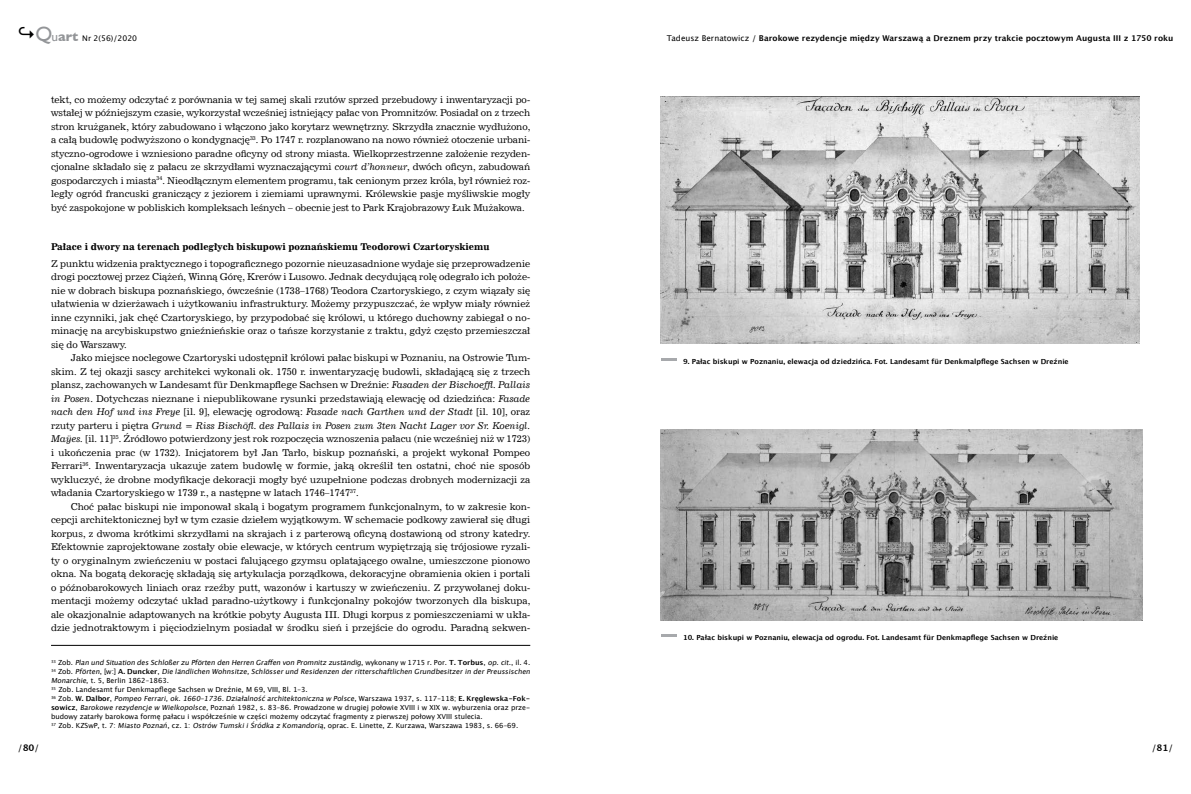
<style>
.page{position:relative;width:1191px;height:794px;background:#fff}
.page>*{position:absolute;margin:0;border:0;box-sizing:border-box;transform-origin:0 0}
.t1{font:9.4px/13.5px "News 702 EU";color:#000;text-align:justify}
.t2{font:700 9.4px "News 702 EU";color:#000}
.t3{font:9px "Lucida Grande";color:#000}
.t4{font:700 8px "Lucida Grande";letter-spacing:.005em;color:#000}
.t5{font:7.8px "Lucida Grande";color:#000}
.t6{font:7px/9px "Lucida Grande";color:#000}
.t7{font:700 7px "Lucida Grande";color:#000}
.s1{font-weight:700;font-size:18px}
.s2{font-family:"Gill Sans";font-size:20.6px;color:#939598}
.s3{font-family:"Gill Sans";font-size:13.2px;color:#939598}
.s4{font-family:"Gill Sans";font-weight:700;font-size:13.2px;color:#939598}
.s5{font-weight:400}
.s6{font-style:italic}
.s7{font-weight:700}
</style>
<div class="page">
<hr style="left:51px;top:645px;width:479px;height:1px;background:#000">
<img style="left:660px;top:96px;width:480px;height:248px">
<img style="left:660px;top:430px;width:482px;height:190px">
<hr style="left:660px;top:358px;width:16px;height:3px;background:#a7a9ac">
<hr style="left:660px;top:634px;width:16px;height:3px;background:#a7a9ac">
<p class="t5" style="left:18px;top:34px;width:121px"><span class="s1">↪</span><span class="s2">Q</span><span class="s3">u</span><span class="s4">art</span> Nr 2(56)/2020</p>
<p class="t4" style="left:667px;top:34px;width:508px"><span class="s5">Tadeusz Bernatowicz /</span> Barokowe rezydencje między Warszawą a Dreznem przy trakcie pocztowym Augusta III z 1750 roku</p>
<p class="t1" style="left:51px;top:93px;width:481px">tekt, co możemy odczytać z porównania w tej samej skali rzutów sprzed przebudowy i inwentaryzacji po&shy;wstałej w późniejszym czasie, wykorzystał wcześniej istniejący pałac von Promnitzów. Posiadał on z trzech stron krużganek, który zabudowano i włączono jako korytarz wewnętrzny. Skrzydła znacznie wydłużono, a całą budowlę podwyższono o kondygnację<sup>33</sup>. Po 1747 r. rozplanowano na nowo również otoczenie urbani&shy;styczno-ogrodowe i wzniesiono paradne oficyny od strony miasta. Wielkoprzestrzenne założenie rezyden&shy;cjonalne składało się z pałacu ze skrzydłami wyznaczającymi <span class="s6">court d’honneur</span>, dwóch oficyn, zabudowań gospodarczych i miasta<sup>34</sup>. Nieodłącznym elementem programu, tak cenionym przez króla, był również roz&shy;legły ogród francuski graniczący z jeziorem i ziemiami uprawnymi. Królewskie pasje myśliwskie mogły być zaspokojone w pobliskich kompleksach leśnych – obecnie jest to Park Krajobrazowy Łuk Mużakowa.</p>
<p class="t2" style="left:51px;top:241px;width:440px">Pałace i dwory na terenach podległych biskupowi poznańskiemu Teodorowi Czartoryskiemu</p>
<p class="t1" style="left:51px;top:257px;width:481px">Z punktu widzenia praktycznego i topograficznego pozornie nieuzasadnione wydaje się przeprowadzenie drogi pocztowej przez Ciążeń, Winną Górę, Krerów i Lusowo. Jednak decydującą rolę odegrało ich położe&shy;nie w dobrach biskupa poznańskiego, ówcześnie (1738–1768) Teodora Czartoryskiego, z czym wiązały się ułatwienia w dzierżawach i użytkowaniu infrastruktury. Możemy przypuszczać, że wpływ miały również inne czynniki, jak chęć Czartoryskiego, by przypodobać się królowi, u którego duchowny zabiegał o no&shy;minację na arcybiskupstwo gnieźnieńskie oraz o tańsze korzystanie z traktu, gdyż często przemieszczał się do Warszawy.</p>
<p class="t1" style="left:51px;top:351px;width:481px;text-indent:20px">Jako miejsce noclegowe Czartoryski udostępnił królowi pałac biskupi w Poznaniu, na Ostrowie Tum&shy;skim. Z tej okazji sascy architekci wykonali ok. 1750 r. inwentaryzację budowli, składającą się z trzech plansz, zachowanych w Landesamt für Denkmapflege Sachsen w Dreźnie: <span class="s6">Fasaden der Bischoeffl. Pallais in Posen</span>. Dotychczas nieznane i niepublikowane rysunki przedstawiają elewację od dziedzińca: <span class="s6">Fasade nach den Hof und ins Freye</span> [il. 9], elewację ogrodową: <span class="s6">Fasade nach Garthen und der Stadt</span> [il. 10], oraz rzuty parteru i piętra <span class="s6">Grund = Riss Bischöfl. des Pallais in Posen zum 3ten Nacht Lager vor Sr. Koenigl.<br>Maÿes.</span> [il. 11]<sup>35</sup>. Źródłowo potwierdzony jest rok rozpoczęcia wznoszenia pałacu (nie wcześniej niż w 1723) i ukończenia prac (w 1732). Inicjatorem był Jan Tarło, biskup poznański, a projekt wykonał Pompeo Ferrari<sup>36</sup>. Inwentaryzacja ukazuje zatem budowlę w formie, jaką określił ten ostatni, choć nie sposób wykluczyć, że drobne modyfikacje dekoracji mogły być uzupełnione podczas drobnych modernizacji za władania Czartoryskiego w 1739 r., a następne w latach 1746–1747<sup>37</sup>.</p>
<p class="t1" style="left:51px;top:500px;width:481px;text-indent:20px">Choć pałac biskupi nie imponował skalą i bogatym programem funkcjonalnym, to w zakresie kon&shy;cepcji architektonicznej był w tym czasie dziełem wyjątkowym. W schemacie podkowy zawierał się długi korpus, z dwoma krótkimi skrzydłami na skrajach i z parterową oficyną dostawioną od strony katedry.<br>Efektownie zaprojektowane zostały obie elewacje, w których centrum wypiętrzają się trójosiowe ryzali&shy;ty o oryginalnym zwieńczeniu w postaci falującego gzymsu oplatającego owalne, umieszczone pionowo okna. Na bogatą dekorację składają się artykulacja porządkowa, dekoracyjne obramienia okien i portali o późnobarokowych liniach oraz rzeźby putt, wazonów i kartuszy w zwieńczeniu. Z przywołanej doku&shy;mentacji możemy odczytać układ paradno-użytkowy i funkcjonalny pokojów tworzonych dla biskupa, ale okazjonalnie adaptowanych na krótkie pobyty Augusta III. Długi korpus z pomieszczeniami w ukła&shy;dzie jednotraktowym i pięciodzielnym posiadał w środku sień i przejście do ogrodu. Paradną sekwen-</p>
<p class="t6" style="left:51px;top:658px;width:483px"><sup>3</sup> <sup>3</sup> Z o b . <span class="s6">Plan und Situation desSchloßerzu Pförten den Herren Graffen von Promnitzzuständig</span>, wy ko n a n y w 1 7 1 5 r . Po r . <span class="s7">T. To r b u s</span> , <span class="s6">op.cit.</span>, i l . 4 .<br><sup>3</sup> <sup>4</sup> Z o b . <span class="s6">Pförten</span>, [w : ] <span class="s7">A. D u n c ke r</span> , <span class="s6">Dieländlichen Wohnsitze,Schlösserund Residenzen derritterschaftlichen Grundbesitzerin derPreussischen Monarchie</span>, t. 5, Berlin 1862–1863.<br><sup>35</sup> Zob. Landesamt fur Denkmapflege Sachsen w Dreźnie, M 69, VIII, Bl. 1–3.<br><sup>3</sup> <sup>6</sup> Z o b . <span class="s7">W. Da l bo r</span> , <span class="s6">Pompeo Ferrari,ok.1660–1736.Działalnośćarchitektonicznaw Polsce</span>, Wa r s z awa 1 9 3 7 , s . 1 1 7 – 1 1 8 ; <span class="s7">E. K rę g l ew s ka - Fo k - sowicz</span>, <span class="s6">Barokowerezydencjew Wielkopolsce</span>, Poznań 1982, s. 83–86. Prowadzone w drugiej połowie XVIII i w XIX w. wyburzenia oraz prze&shy;budowy zatarły barokowa formę pałacu i współcześnie w części możemy odczytać fragmenty z pierwszej połowy XVIII stulecia.<br><sup>37</sup> Zob. KZSwP, t. 7: <span class="s6">Miasto Poznań</span>, cz. 1: <span class="s6">Ostrów TumskiiŚródkaz Komandorią</span>, oprac. E. Linette, Z. Kurzawa, Warszawa 1983, s. 66–69.</p>
<p class="t7" style="left:683px;top:357px;width:387px">9. Pałac biskupi w Poznaniu, elewacja od dziedzińca. Fot. Landesamt für Denkmalpflege Sachsen w Dreźnie</p>
<p class="t7" style="left:683px;top:633px;width:377px">10. Pałac biskupi w Poznaniu, elewacja od ogrodu. Fot. Landesamt für Denkmapflege Sachsen w Dreźnie</p>
<p class="t3" style="left:18px;top:743px;width:23px">/<span class="s7">80</span>/</p>
<p class="t3" style="left:1151px;top:743px;width:23px">/<span class="s7">81</span>/</p>
</div>
